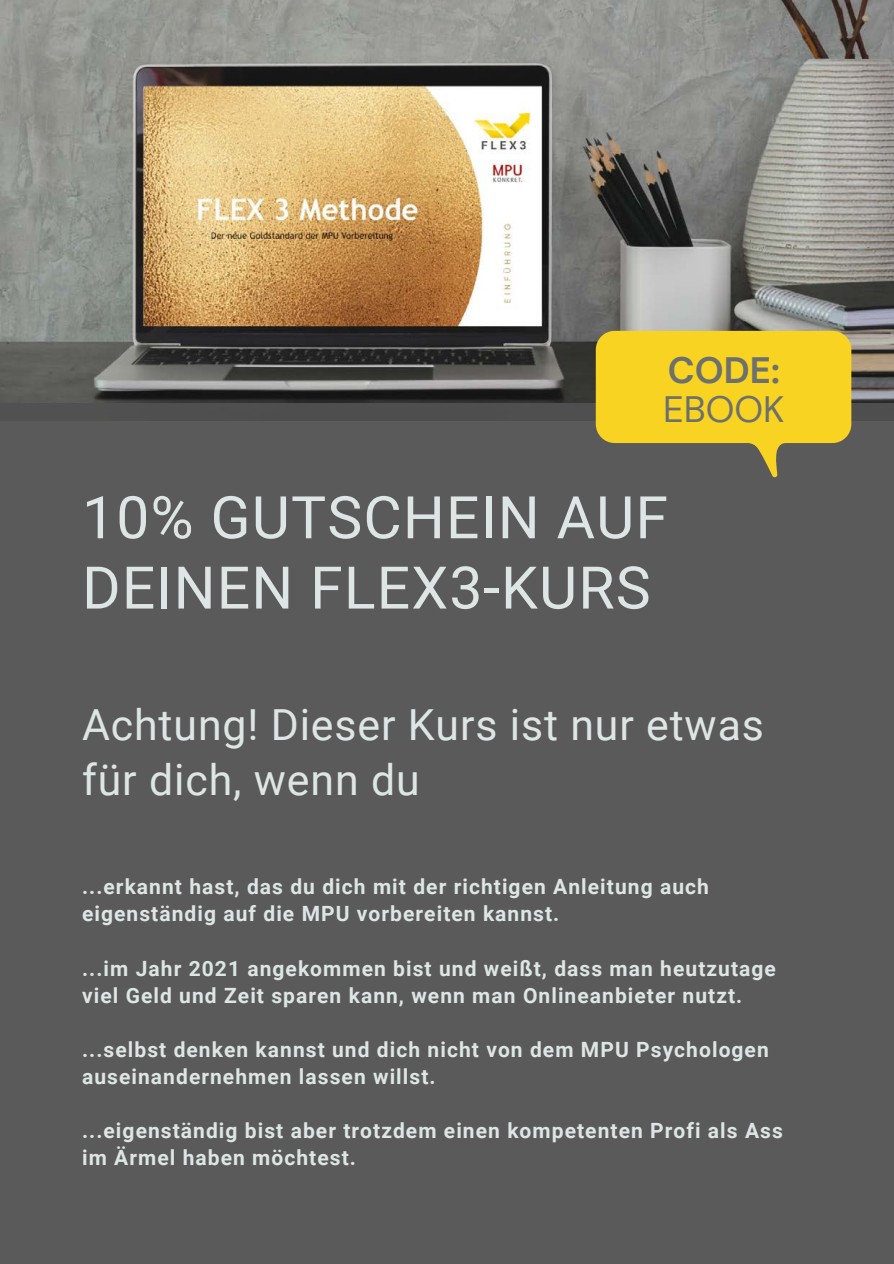
<style>
.page{position:relative;width:894px;height:1264px;background:#fff}
.page>*{position:absolute;margin:0;border:0;box-sizing:border-box;transform-origin:0 0}
.t1{font:58.8px/70.2px "Roboto";letter-spacing:.02em;color:#dee5e5}
.t2{font:42.9px/55.2px "Roboto";letter-spacing:.02em;color:#dee5e5}
.t3{font:700 36.6px "DM Sans";color:#6c706e}
.t4{font:36.6px "DM Sans";color:#6c706e}
.t5{font:700 21px/27px "Roboto";letter-spacing:.05em;color:#dee5e5}
</style>
<div class="page">
<img style="left:0;top:0;width:893px;height:403px">
<div style="left:0;top:403px;width:893px;height:860px;background:#5a5a5a"></div>
<svg style="left:595px;top:331px;width:256px;height:147px"></svg>
<p class="t3" style="left:667px;top:347px;width:114px">CODE:</p>
<p class="t4" style="left:663px;top:386px;width:123px">EBOOK</p>
<p class="t1" style="left:82px;top:480px;width:587px">10% GUTSCHEIN AUF<br>DEINEN FLEX3-KURS</p>
<p class="t2" style="left:82px;top:695px;width:683px">Achtung! Dieser Kurs ist nur etwas für dich, wenn du</p>
<p class="t5" style="left:82px;top:872px;width:628px">...erkannt hast, das du dich mit der richtigen Anleitung auch eigenständig auf die MPU vorbereiten kannst.</p>
<p class="t5" style="left:82px;top:953px;width:695px">...im Jahr 2021 angekommen bist und weißt, dass man heutzutage viel Geld und Zeit sparen kann, wenn man Onlineanbieter nutzt.</p>
<p class="t5" style="left:82px;top:1034px;width:688px">...selbst denken kannst und dich nicht von dem MPU Psychologen auseinandernehmen lassen willst.</p>
<p class="t5" style="left:82px;top:1115px;width:702px">...eigenständig bist aber trotzdem einen kompetenten Profi als Ass im Ärmel haben möchtest.</p>
</div>
